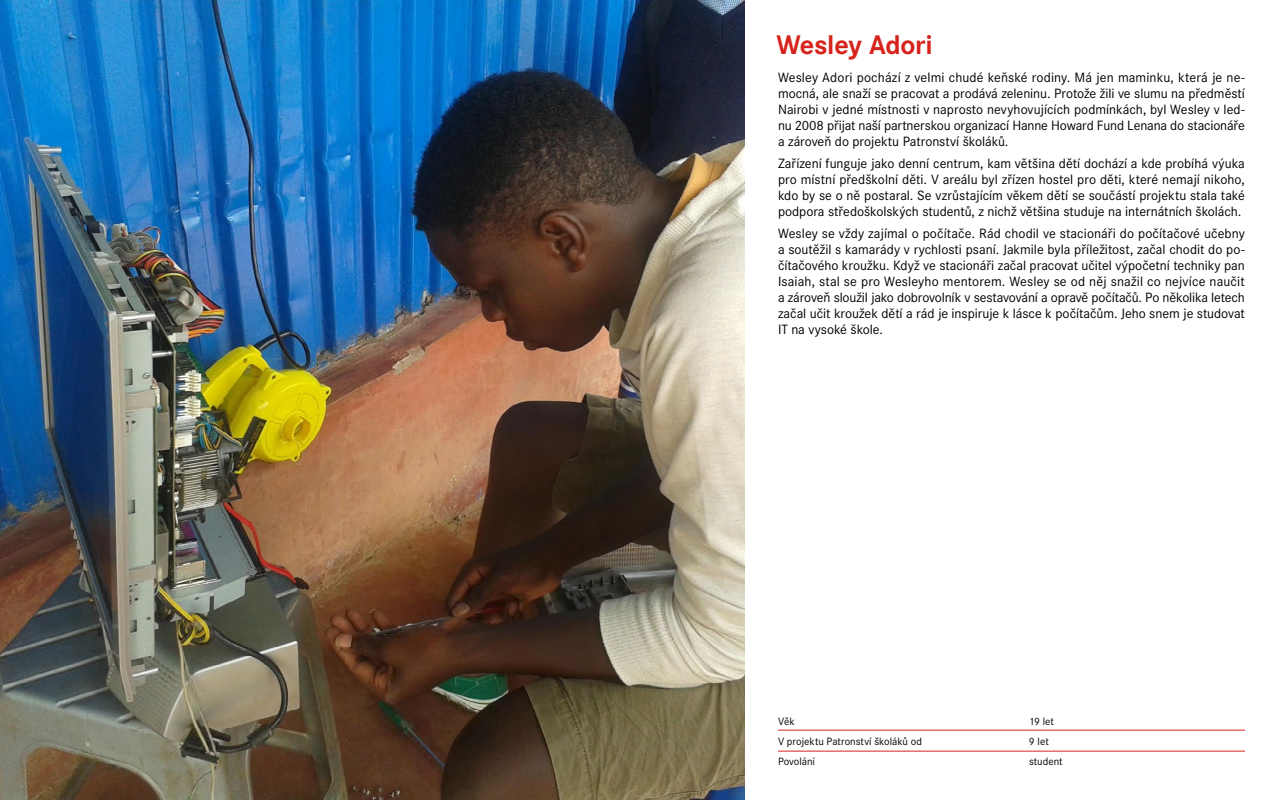
<style>
.page{position:relative;width:1280px;height:800px;background:#fff}
.page>*{position:absolute;margin:0;border:0;box-sizing:border-box;transform-origin:0 0}
.t1{font:700 28px "Corporate STOT";letter-spacing:-.01em;color:#d6241c}
.t2{font:14px/16px "Corporate STOT";letter-spacing:-.005em;color:#000;text-align:justify}
.t3{font:11px "Corporate STOT";color:#000}
</style>
<div class="page">
<img style="left:0;top:0;width:745px;height:800px">
<hr style="left:778px;top:730px;width:467px;height:1px;background:#d6241c">
<hr style="left:778px;top:751px;width:467px;height:1px;background:#d6241c">
<h1 class="t1" style="left:776px;top:28px;width:158px">Wesley Adori</h1>
<p class="t2" style="left:778px;top:70px;width:468px">Wesley Adori pochází z velmi chudé keňské rodiny. Má jen maminku, která je ne&shy;mocná, ale snaží se pracovat a prodává zeleninu. Protože žili ve slumu na předměstí Nairobi v jedné místnosti v naprosto nevyhovujících podmínkách, byl Wesley v led&shy;nu 2008 přijat naší partnerskou organizací Hanne Howard Fund Lenana do stacionáře a zároveň do projektu Patronství školáků.</p>
<p class="t2" style="left:778px;top:156px;width:468px">Zařízení funguje jako denní centrum, kam většina dětí dochází a kde probíhá výuka pro místní předškolní děti. V areálu byl zřízen hostel pro děti, které nemají nikoho, kdo by se o ně postaral. Se vzrůstajícím věkem dětí se součástí projektu stala také podpora středoškolských studentů, z nichž většina studuje na internátních školách.</p>
<p class="t2" style="left:778px;top:226px;width:468px">Wesley se vždy zajímal o počítače. Rád chodil ve stacionáři do počítačové učebny a soutěžil s kamarády v rychlosti psaní. Jakmile byla příležitost, začal chodit do po&shy;čítačového kroužku. Když ve stacionáři začal pracovat učitel výpočetní techniky pan Isaiah, stal se pro Wesleyho mentorem. Wesley se od něj snažil co nejvíce naučit a zároveň sloužil jako dobrovolník v sestavování a opravě počítačů. Po několika letech začal učit kroužek dětí a rád je inspiruje k lásce k počítačům. Jeho snem je studovat IT na vysoké škole.</p>
<p class="t3" style="left:778px;top:715px;width:18px">Věk</p>
<p class="t3" style="left:1029px;top:715px;width:27px">19 let</p>
<p class="t3" style="left:778px;top:735px;width:145px">V projektu Patronství školáků od</p>
<p class="t3" style="left:1029px;top:735px;width:21px">9 let</p>
<p class="t3" style="left:778px;top:755px;width:39px">Povolání</p>
<p class="t3" style="left:1029px;top:755px;width:35px">student</p>
</div>
